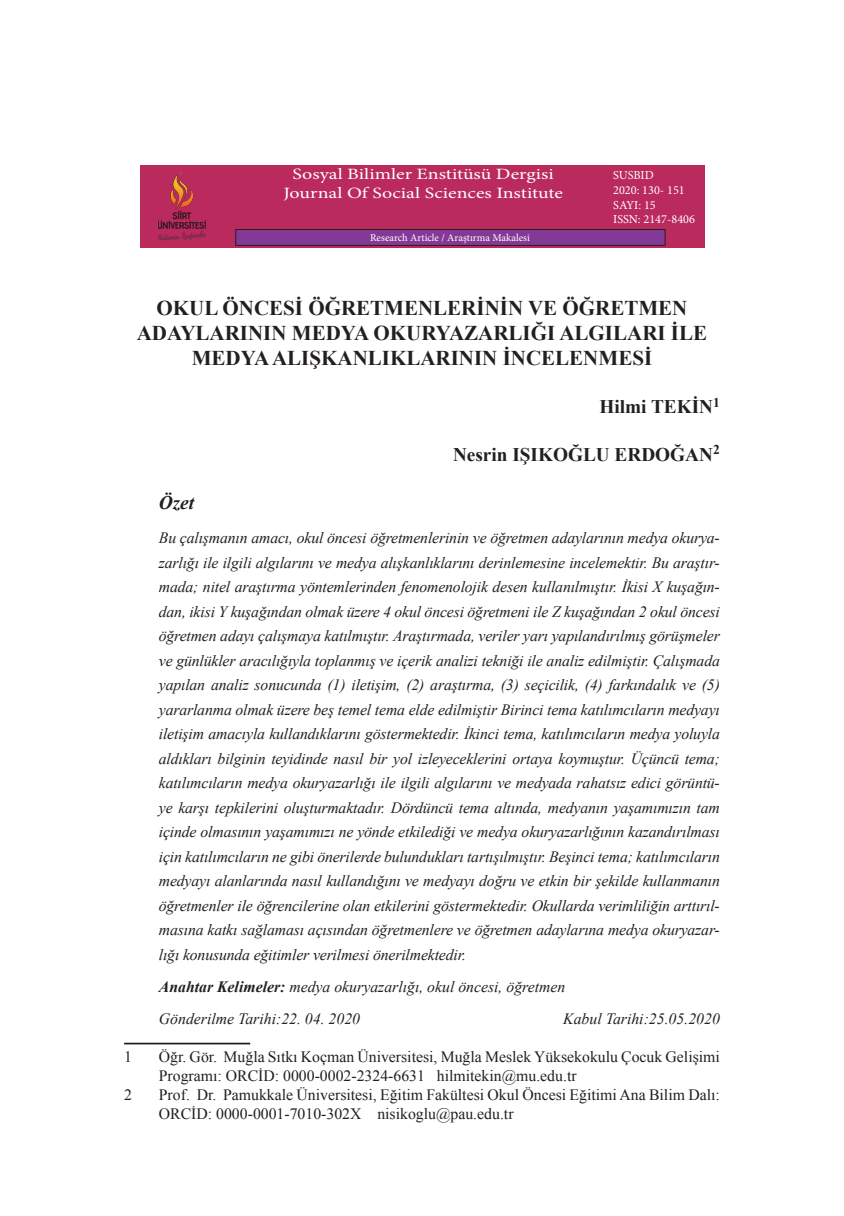
<style>
.page{position:relative;width:844px;height:1216px;background:#fff}
.page>*{position:absolute;margin:0;border:0;box-sizing:border-box;transform-origin:0 0}
._1__baslik{font:700 21px/25.2px "Times New Roman";color:#231f20;text-align:center}
._2__baslik{font:700 19.25px "Times New Roman";color:#231f20}
._2__baslik-2{font:italic 700 19.25px "Times New Roman";color:#231f20}
.giris{font:italic 15.75px/24.5px "Times New Roman";color:#231f20;text-align:justify}
.dipnotlar{font:15.75px/18.9px "Times New Roman";color:#231f20}
.t1{font:15.75px/18.9px "Minion Pro";color:#fff;text-align:center;scale:1.27 1}
.t2{font:12.25px/14.7px "Minion Pro";color:#fff}
.t3{font:10.5px "Minion Pro";color:#fff}
.s1{font-weight:700}
</style>
<div class="page">
<hr style="left:124px;top:1042px;width:126px;height:2px;background:#231f20">
<div style="left:140px;top:165px;width:564px;height:82px;background:#ba2a5d"></div>
<div style="left:236px;top:229px;width:429px;height:16px;background:#853996"></div>
<div style="left:235px;top:229px;width:430px;height:17px;border:1px solid #231f20"></div>
<img style="left:141px;top:172px;width:80px;height:76px">
<p class="t1" style="left:283px;top:165px;width:221px">Sosyal Bilimler Enstitüsü Dergisi<br>Journal Of Social Sciences Institute</p>
<p class="t2" style="left:613px;top:168px;width:83px">SUSBID<br>2020: 130- 151<br>SAYI: 15<br>ISSN: 2147-8406</p>
<p class="t3" style="left:370px;top:230px;width:161px">Research Article / Araştırma Makalesi</p>
<p class="_1__baslik" style="left:137px;top:294px;width:571px">OKUL ÖNCESİ ÖĞRETMENLERİNİN VE ÖĞRETMEN<br>ADAYLARININ MEDYA OKURYAZARLIĞI ALGILARI İLE<br>MEDYA ALIŞKANLIKLARININ İNCELENMESİ</p>
<p class="_2__baslik" style="left:599px;top:393px;width:122px">Hilmi TEKİN<sup>1</sup></p>
<p class="_2__baslik" style="left:453px;top:441px;width:268px">Nesrin IŞIKOĞLU ERDOĞAN<sup>2</sup></p>
<p class="_2__baslik-2" style="left:159px;top:489px;width:37px">Özet</p>
<p class="giris" style="left:159px;top:525px;width:562px">Bu çalışmanın amacı, okul öncesi öğretmenlerinin ve öğretmen adaylarının medya okurya&shy;zarlığı ile ilgili algılarını ve medya alışkanlıklarını derinlemesine incelemektir. Bu araştır&shy;mada; nitel araştırma yöntemlerinden fenomenolojik desen kullanılmıştır. İkisi X kuşağın&shy;dan, ikisi Y kuşağından olmak üzere 4 okul öncesi öğretmeni ile Z kuşağından 2 okul öncesi öğretmen adayı çalışmaya katılmıştır. Araştırmada, veriler yarı yapılandırılmış görüşmeler ve günlükler aracılığıyla toplanmış ve içerik analizi tekniği ile analiz edilmiştir. Çalışmada yapılan analiz sonucunda (1) iletişim, (2) araştırma, (3) seçicilik, (4) farkındalık ve (5) yararlanma olmak üzere beş temel tema elde edilmiştir Birinci tema katılımcıların medyayı iletişim amacıyla kullandıklarını göstermektedir. İkinci tema, katılımcıların medya yoluyla aldıkları bilginin teyidinde nasıl bir yol izleyeceklerini ortaya koymuştur. Üçüncü tema; katılımcıların medya okuryazarlığı ile ilgili algılarını ve medyada rahatsız edici görüntü&shy;ye karşı tepkilerini oluşturmaktadır. Dördüncü tema altında, medyanın yaşamımızın tam içinde olmasının yaşamımızı ne yönde etkilediği ve medya okuryazarlığının kazandırılması için katılımcıların ne gibi önerilerde bulundukları tartışılmıştır. Beşinci tema; katılımcıların medyayı alanlarında nasıl kullandığını ve medyayı doğru ve etkin bir şekilde kullanmanın öğretmenler ile öğrencilerine olan etkilerini göstermektedir. Okullarda verimliliğin arttırıl&shy;masına katkı sağlaması açısından öğretmenlere ve öğretmen adaylarına medya okuryazar&shy;lığı konusunda eğitimler verilmesi önerilmektedir.</p>
<p class="giris" style="left:159px;top:973px;width:408px"><span class="s1">Anahtar Kelimeler:</span> medya okuryazarlığı, okul öncesi, öğretmen</p>
<p class="giris" style="left:159px;top:1005px;width:203px">Gönderilme Tarihi:22. 04. 2020</p>
<p class="giris" style="left:563px;top:1005px;width:158px">Kabul Tarihi:25.05.2020</p>
<p class="dipnotlar" style="left:124px;top:1047px;width:9px">1</p>
<p class="dipnotlar" style="left:159px;top:1047px;width:562px">Öğr. Gör. Muğla Sıtkı Koçman Üniversitesi, Muğla Meslek Yüksekokulu Çocuk Gelişimi<br>Programı: ORCİD: 0000-0002-2324-6631 hilmitekin@mu.edu.tr</p>
<p class="dipnotlar" style="left:124px;top:1085px;width:9px">2</p>
<p class="dipnotlar" style="left:159px;top:1085px;width:562px">Prof. Dr. Pamukkale Üniversitesi, Eğitim Fakültesi Okul Öncesi Eğitimi Ana Bilim Dalı:<br>ORCİD: 0000-0001-7010-302X nisikoglu@pau.edu.tr</p>
</div>
